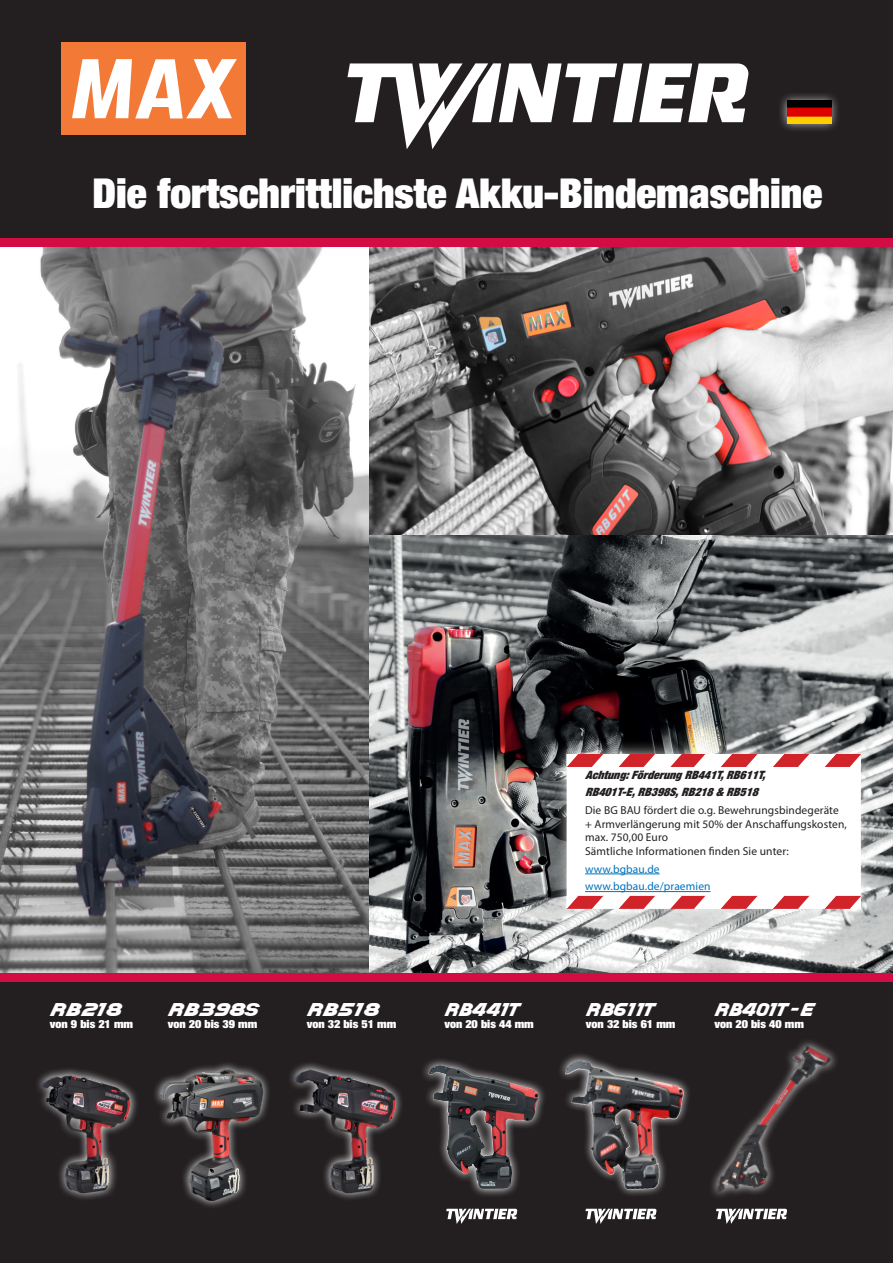
<style>
.page{position:relative;width:893px;height:1263px;background:#fff}
.page>*{position:absolute;margin:0;border:0;box-sizing:border-box;transform-origin:0 0}
.t1{font:900 condensed 41.25px "Helvetica Neue LT Std";color:#fff}
.t2{font:italic 16.2px "MAX Font";color:#fff;scale:.9 1}
.t3{font:italic 16.2px "MAX Font";color:#fff}
.t4{font:11.55px/13.6px "Myriad Pro";letter-spacing:.01em;color:#231f20}
.t5{font:italic 900 condensed 11.55px "Helvetica Neue LT Std";color:#231f20}
.t6{font:11.55px "Myriad Pro";letter-spacing:.01em;color:#0072bc}
.t7{font:900 condensed 11.25px "Helvetica Neue LT Std";color:#fff;scale:1.07 1}
</style>
<div class="page">
<div style="left:0;top:623px;width:893px;height:640px;background:#231f20"></div>
<div style="left:0;top:0;width:893px;height:242px;background:#231f20"></div>
<img style="left:0;top:246px;width:369px;height:727px">
<img style="left:369px;top:246px;width:524px;height:290px">
<img style="left:369px;top:536px;width:524px;height:437px">
<div style="left:62px;top:43px;width:184px;height:92px;background:#f37937"></div>
<svg style="left:72px;top:59px;width:165px;height:59px"></svg>
<img style="left:37px;top:1069px;width:95px;height:130px">
<img style="left:132px;top:1063px;width:137px;height:144px">
<img style="left:290px;top:1064px;width:112px;height:135px">
<svg style="left:423px;top:1059px;width:116px;height:137px"></svg>
<img style="left:428px;top:1065px;width:42px;height:109px">
<svg style="left:446px;top:1209px;width:71px;height:15px"></svg>
<svg style="left:539px;top:1054px;width:150px;height:170px"></svg>
<svg style="left:716px;top:1209px;width:71px;height:15px"></svg>
<div style="left:0;top:973px;width:893px;height:8px;background:#d20d44"></div>
<img style="left:711px;top:1041px;width:122px;height:156px">
<div style="left:0;top:238px;width:893px;height:8px;background:#d20d44"></div>
<svg style="left:347px;top:63px;width:402px;height:86px"></svg>
<div style="left:777px;top:91px;width:64px;height:42px;background:#fff;opacity:.75"></div>
<img style="left:787px;top:101px;width:44px;height:22px">
<div style="left:553px;top:740px;width:322px;height:183px;background:#fff;opacity:.75"></div>
<div style="left:567px;top:754px;width:294px;height:154px;background:#fff"></div>
<svg style="left:567px;top:754px;width:294px;height:13px"></svg>
<svg style="left:567px;top:896px;width:294px;height:13px"></svg>
<hr style="left:585px;top:873px;width:75px;height:1px;background:#0072bc">
<hr style="left:585px;top:891px;width:126px;height:1px;background:#0072bc">
<p class="t1" style="left:93px;top:167px;width:731px">Die fortschrittlichste Akku-Bindemaschine</p>
<p class="t3" style="left:50px;top:1001px;width:73px">RB218</p>
<p class="t7" style="left:50px;top:1017px;width:79px">von 9 bis 21 mm</p>
<p class="t3" style="left:168px;top:1001px;width:93px">RB398S</p>
<p class="t7" style="left:168px;top:1017px;width:85px">von 20 bis 39 mm</p>
<p class="t5" style="left:585px;top:767px;width:186px">Achtung:FörderungRB441T,RB611T,</p>
<p class="t5" style="left:585px;top:785px;width:179px">RB401T-E,RB398S,RB218&amp;RB518</p>
<p class="t4" style="left:585px;top:803px;width:263px">Die BG BAU fördert die o.g. Bewehrungsbindegeräte + Armverlängerung mit 50% der Anschaffungskosten, max. 750,00 Euro<br>Sämtliche Informationen finden Sie unter:</p>
<p class="t6" style="left:585px;top:862px;width:76px">www.bgbau.de</p>
<p class="t6" style="left:585px;top:879px;width:127px">www.bgbau.de/praemien</p>
<p class="t3" style="left:307px;top:1001px;width:74px">RB518</p>
<p class="t7" style="left:307px;top:1017px;width:85px">von 32 bis 51 mm</p>
<p class="t7" style="left:586px;top:1017px;width:85px">von 32 bis 61 mm</p>
<p class="t2" style="left:444px;top:1001px;width:87px">RB441T</p>
<p class="t2" style="left:714px;top:1001px;width:114px">RB401T-E</p>
<p class="t7" style="left:714px;top:1017px;width:85px">von 20 bis 40 mm</p>
<p class="t2" style="left:586px;top:1001px;width:80px">RB611T</p>
<p class="t7" style="left:444px;top:1017px;width:85px">von 20 bis 44 mm</p>
</div>
